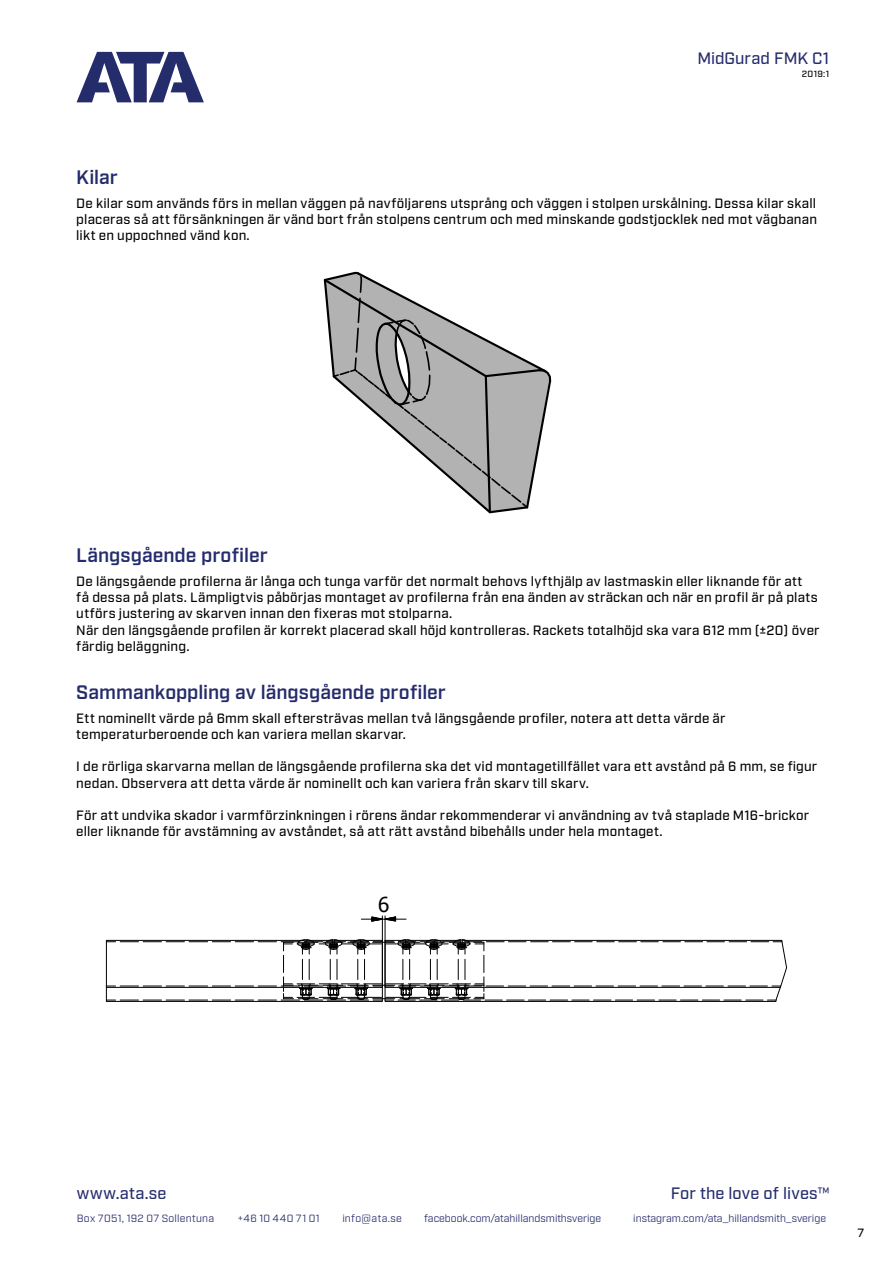
<style>
.page{position:relative;width:893px;height:1263px;background:#fff}
.page>*{position:absolute;margin:0;border:0;box-sizing:border-box;transform-origin:0 0}
.t1{font:20.55px "Tahoma";color:#000}
.t2{font:600 19.5px "Industry";letter-spacing:-.005em;color:#252c6c}
.t3{font:500 16.5px "Industry";letter-spacing:.01em;color:#252c6c}
.t4{font:500 13.5px/16.2px "Industry";letter-spacing:.015em;color:#000}
.t5{font:500 12px "Industry";color:#000}
.t6{font:10.5px "Industry";color:#252c6c}
.t7{font:10.5px "Industry";letter-spacing:.03em;color:#252c6c}
.t8{font:10.5px "Industry";letter-spacing:.045em;color:#252c6c}
.t9{font:10.5px "Industry";letter-spacing:.035em;color:#252c6c}
.t10{font:500 9px "Industry";color:#000}
</style>
<div class="page">
<svg style="left:77px;top:52px;width:127px;height:50px"></svg>
<svg style="left:323px;top:271px;width:229px;height:243px"></svg>
<svg style="left:106px;top:939px;width:681px;height:63px"></svg>
<svg style="left:361px;top:916px;width:45px;height:6px"></svg>
<hr style="left:385px;top:916px;width:1px;height:71px;background:#000">
<hr style="left:382px;top:916px;width:1px;height:71px;background:#000">
<p class="t3" style="left:697px;top:48px;width:133px">MidGurad FMK C1</p>
<p class="t10" style="left:802px;top:69px;width:29px">2019:1</p>
<h2 class="t2" style="left:76px;top:166px;width:43px">Kilar</h2>
<p class="t4" style="left:76px;top:196px;width:742px;text-align:justify">De kilar som används förs in mellan väggen på navföljarens utsprång och väggen i stolpen urskålning. Dessa kilar skall placeras så att försänkningen är vänd bort från stolpens centrum och med minskande godstjocklek ned mot vägbanan likt en uppochned vänd kon.</p>
<h2 class="t2" style="left:76px;top:544px;width:193px">Längsgående profiler</h2>
<p class="t4" style="left:76px;top:574px;width:745px">De längsgående profilerna är långa och tunga varför det normalt behovs lyfthjälp av lastmaskin eller liknande för att<br>få dessa på plats. Lämpligtvis påbörjas montaget av profilerna från ena änden av sträckan och när en profil är på plats utförs justering av skarven innan den fixeras mot stolparna.<br>När den längsgående profilen är korrekt placerad skall höjd kontrolleras. Rackets totalhöjd ska vara 612 mm (±20) över färdig beläggning.</p>
<h2 class="t2" style="left:76px;top:681px;width:371px">Sammankoppling av längsgående profiler</h2>
<p class="t4" style="left:76px;top:710px;width:651px">Ett nominellt värde på 6mm skall eftersträvas mellan två längsgående profiler, notera att detta värde är temperaturberoende och kan variera mellan skarvar.</p>
<p class="t4" style="left:76px;top:759px;width:742px">I de rörliga skarvarna mellan de längsgående profilerna ska det vid montagetillfället vara ett avstånd på 6 mm, se figur nedan. Observera att detta värde är nominellt och kan variera från skarv till skarv.</p>
<p class="t4" style="left:76px;top:808px;width:734px">För att undvika skador i varmförzinkningen i rörens ändar rekommenderar vi användning av två staplade M16-brickor eller liknande för avstämning av avståndet, så att rätt avstånd bibehålls under hela montaget.</p>
<h1 class="t1" style="left:378px;top:891px;width:13px">6</h1>
<p class="t3" style="left:77px;top:1183px;width:91px">www.ata.se</p>
<p class="t3" style="left:671px;top:1184px;width:160px">For the love of lives™</p>
<p class="t7" style="left:77px;top:1212px;width:139px">Box 7051, 192 07 Sollentuna</p>
<p class="t8" style="left:238px;top:1212px;width:83px">+46 10 440 71 01</p>
<p class="t9" style="left:342px;top:1212px;width:61px">info@ata.se</p>
<p class="t6" style="left:424px;top:1212px;width:179px">facebook.com/atahillandsmithsverige</p>
<p class="t6" style="left:633px;top:1212px;width:194px">instagram.com/ata_hillandsmith_sverige</p>
<p class="t5" style="left:857px;top:1226px;width:8px">7</p>
</div>
